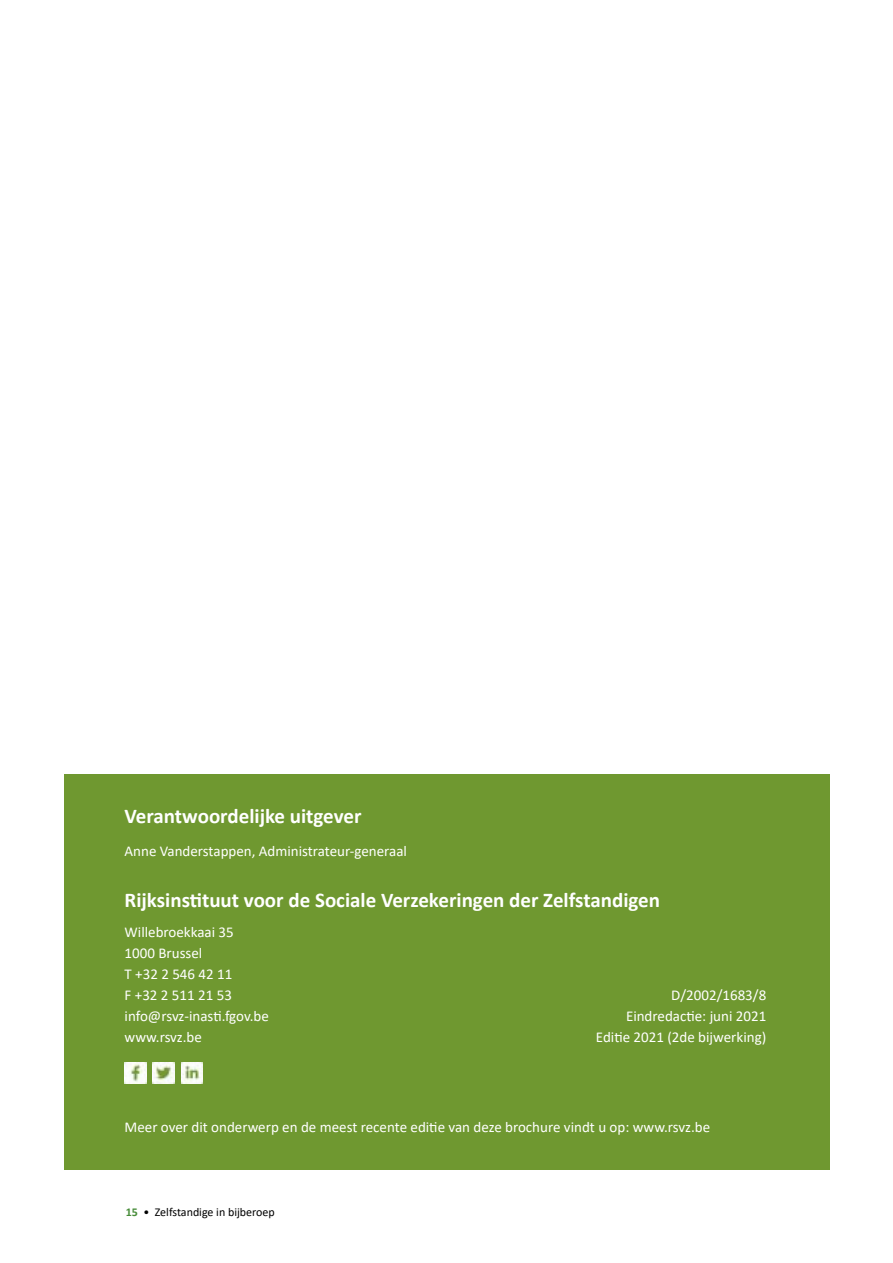
<style>
.page{position:relative;width:893px;height:1263px;background:#fff}
.page>*{position:absolute;margin:0;border:0;box-sizing:border-box;transform-origin:0 0}
.Titel_niveau_3{font:700 21px "Calibri";color:#fff}
.Body_contact{font:15px "Calibri";color:#fff}
.Body{font:15px "Calibri";color:#fff}
.t1{font:12px "Calibri";color:#000}
.s1{font-weight:700;color:#478c39}
</style>
<div class="page">
<div style="left:64px;top:774px;width:765px;height:395px;background:#6f9830"></div>
<img style="left:125px;top:1062px;width:21px;height:22px">
<img style="left:153px;top:1062px;width:22px;height:22px">
<img style="left:181px;top:1062px;width:22px;height:22px">
<p class="Titel_niveau_3" style="left:125px;top:801px;width:238px">Verantwoordelijke uitgever</p>
<p class="Body" style="left:125px;top:840px;width:284px">Anne Vanderstappen, Administrateur-generaal</p>
<p class="Titel_niveau_3" style="left:125px;top:885px;width:537px">Rijksinstituut voor de Sociale Verzekeringen der Zelfstandigen</p>
<p class="Body_contact" style="left:125px;top:921px;width:111px">Willebroekkaai 35</p>
<p class="Body_contact" style="left:125px;top:942px;width:79px">1000 Brussel</p>
<p class="Body_contact" style="left:125px;top:963px;width:109px">T +32 2 546 42 11</p>
<p class="Body_contact" style="left:125px;top:984px;width:109px">F +32 2 511 21 53</p>
<p class="Body_contact" style="left:671px;top:984px;width:97px">D/2002/1683/8</p>
<p class="Body_contact" style="left:125px;top:1005px;width:146px">info@rsvz-inasti.fgov.be</p>
<p class="Body_contact" style="left:626px;top:1005px;width:142px">Eindredactie: juni 2021</p>
<p class="Body_contact" style="left:125px;top:1026px;width:79px">www.rsvz.be</p>
<p class="Body_contact" style="left:596px;top:1026px;width:172px">Editie 2021 (2de bijwerking)</p>
<p class="Body" style="left:125px;top:1116px;width:587px">Meer over dit onderwerp en de meest recente editie van deze brochure vindt u op: www.rsvz.be</p>
<p class="t1" style="left:126px;top:1204px;width:151px"><span class="s1">15</span> • Zelfstandige in bijberoep</p>
</div>
